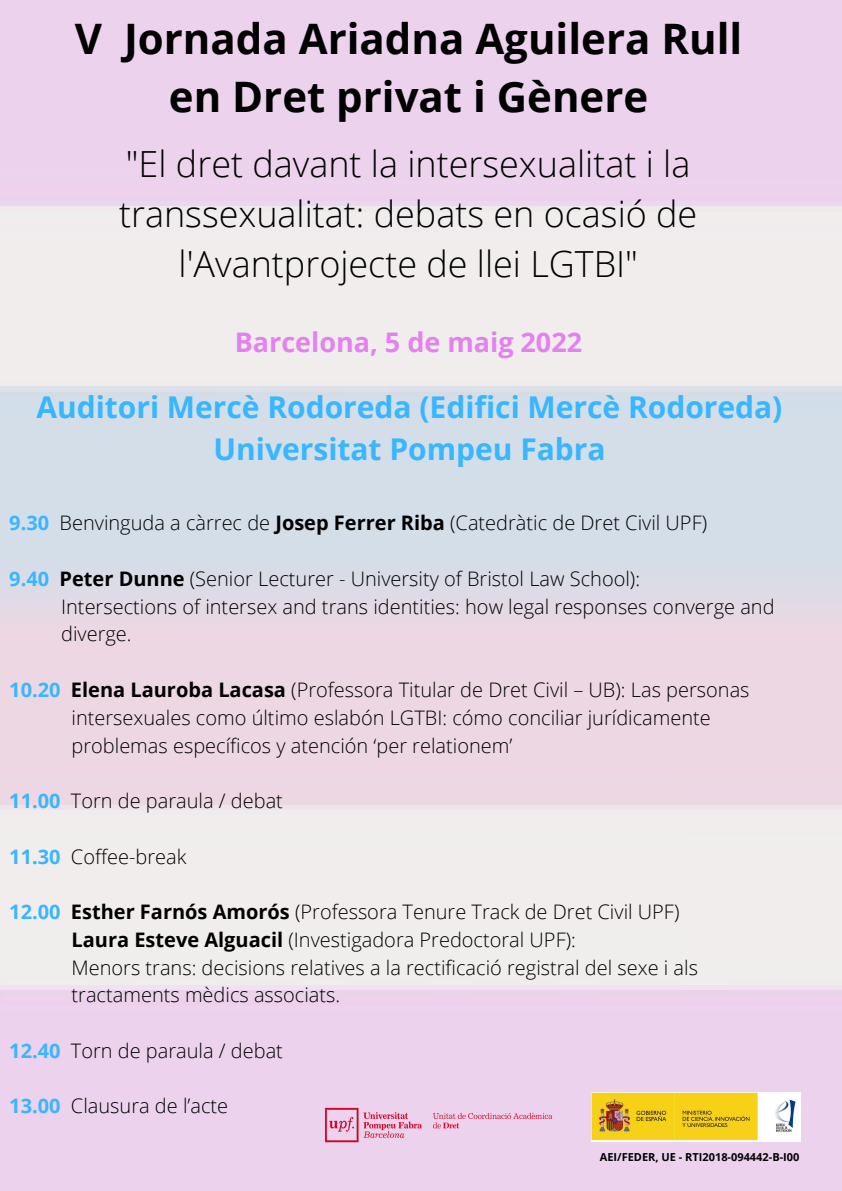
<style>
.page{position:relative;width:842px;height:1191px;background:#fff}
.page>*{position:absolute;margin:0;border:0;box-sizing:border-box;transform-origin:0 0}
.t1{font:700 42px "Open Sans";color:#000}
.t2{font:300 36px/50.2px "Open Sans";color:#000;text-align:center}
.t3{font:700 30px "Open Sans";color:#38b6ff}
.t4{font:700 27px "Open Sans";color:#e382ef}
.t5{font:300 20px "Open Sans";color:#000}
.t6{font:700 11px "Open Sans";color:#000}
.s1{font-weight:700;color:#38b6ff}
.s2{font-weight:700}
</style>
<div class="page">
<img style="left:591px;top:1092px;width:205px;height:49px">
<img style="left:315px;top:1089px;width:246px;height:70px">
<p class="t1" style="left:75px;top:9px;width:669px">V Jornada Ariadna Aguilera Rull</p>
<p class="t1" style="left:169px;top:67px;width:481px">en Dret privat i Gènere</p>
<p class="t2" style="left:119px;top:138px;width:580px">"El dret davant la intersexualitat i la transsexualitat: debats en ocasió de l'Avantprojecte de llei LGTBI"</p>
<p class="t4" style="left:235px;top:323px;width:349px">Barcelona, 5 de maig 2022</p>
<p class="t3" style="left:36px;top:386px;width:747px">Auditori Mercè Rodoreda (Edifici Mercè Rodoreda)</p>
<p class="t3" style="left:214px;top:428px;width:393px">Universitat Pompeu Fabra</p>
<p class="t5" style="left:9px;top:509px;width:699px"><span class="s1">9.30</span> Benvinguda a càrrec de <span class="s2">Josep Ferrer Riba</span> (Catedràtic de Dret Civil UPF)</p>
<p class="t5" style="left:9px;top:564px;width:632px"><span class="s1">9.40</span> <span class="s2">Peter Dunne</span> (Senior Lecturer - University of Bristol Law School):</p>
<p class="t5" style="left:61px;top:592px;width:715px">Intersections of intersex and trans identities: how legal responses converge and</p>
<p class="t5" style="left:61px;top:620px;width:72px">diverge.</p>
<p class="t5" style="left:9px;top:675px;width:742px"><span class="s1">10.20</span> <span class="s2">Elena Lauroba Lacasa</span> (Professora Titular de Dret Civil – UB): Las personas</p>
<p class="t5" style="left:72px;top:703px;width:641px">intersexuales como último eslabón LGTBI: cómo conciliar jurídicamente</p>
<p class="t5" style="left:72px;top:731px;width:442px">problemas específicos y atención ‘per relationem’</p>
<p class="t5" style="left:9px;top:786px;width:275px"><span class="s1">11.00</span> Torn de paraula / debat</p>
<p class="t5" style="left:9px;top:842px;width:179px"><span class="s1">11.30</span> Coffee-break</p>
<p class="t5" style="left:9px;top:897px;width:672px"><span class="s1">12.00</span> <span class="s2">Esther Farnós Amorós</span> (Professora Tenure Track de Dret Civil UPF)</p>
<p class="t5" style="left:72px;top:925px;width:506px"><span class="s2">Laura Esteve Alguacil</span> (Investigadora Predoctoral UPF):</p>
<p class="t5" style="left:72px;top:953px;width:628px">Menors trans: decisions relatives a la rectificació registral del sexe i als</p>
<p class="t5" style="left:72px;top:980px;width:270px">tractaments mèdics associats.</p>
<p class="t5" style="left:9px;top:1036px;width:275px"><span class="s1">12.40</span> Torn de paraula / debat</p>
<p class="t5" style="left:9px;top:1091px;width:220px"><span class="s1">13.00</span> Clausura de l’acte</p>
<p class="t6" style="left:600px;top:1149px;width:201px">AEI/FEDER, UE - RTI2018-094442-B-I00</p>
</div>
